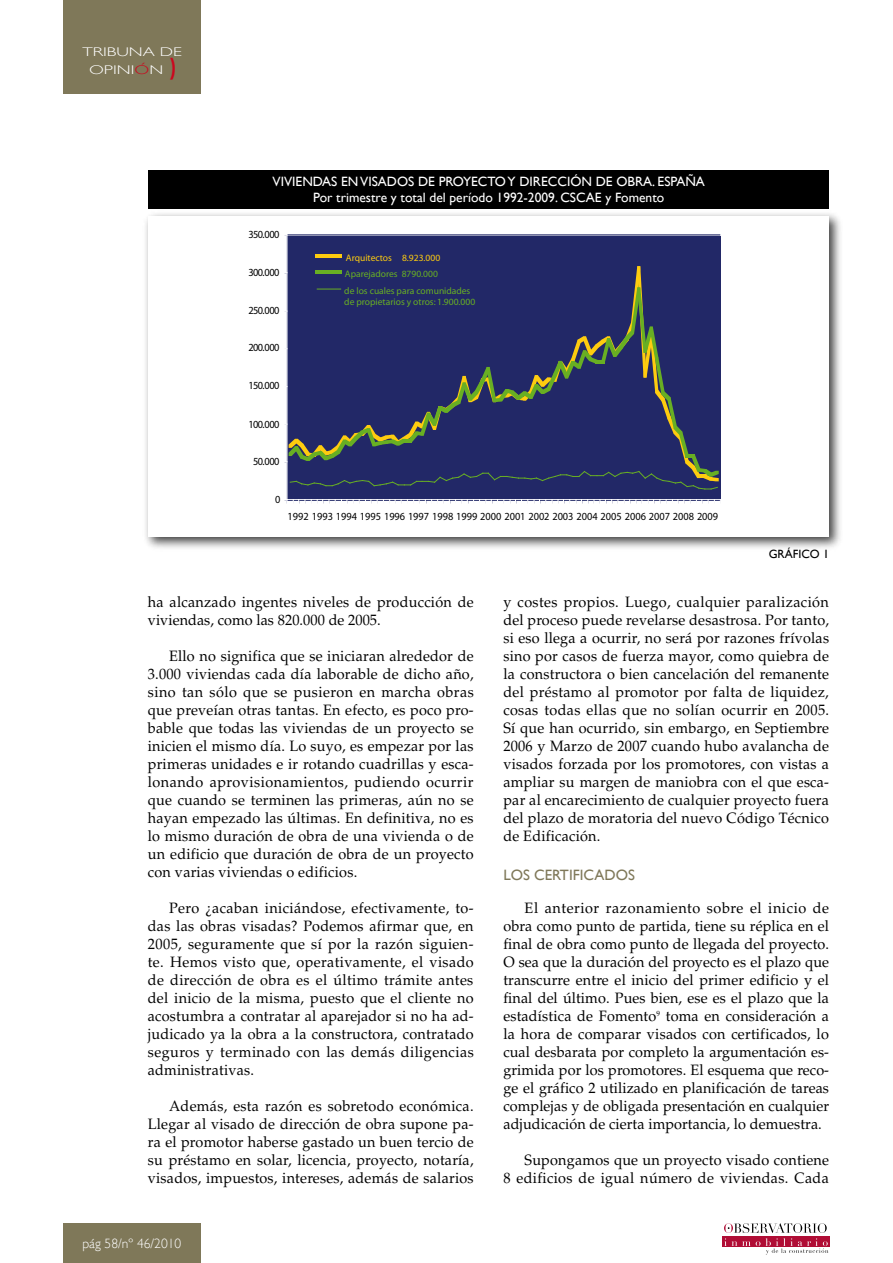
<style>
.page{position:relative;width:893px;height:1263px;background:#fff}
.page>*{position:absolute;margin:0;border:0;box-sizing:border-box;transform-origin:0 0}
.t1{font:15px/18px "Palatino";letter-spacing:.015em;color:#000;text-align:justify;scale:.96 1}
.t2{font:15px "Gill Sans";color:#7f7859}
.t3{font:13.5px/16.2px "Gill Sans";color:#fff}
.t4{font:300 13.5px "Gill Sans";color:#fff}
.t5{font:300 12.6px/18px "Gill Sans";color:#fff;text-align:center;scale:1.43 1}
.t6{font:12px "Gill Sans";color:#000}
.t7{font:10.95px "Myriad";color:#000;scale:.95 1}
.t8{font:9.6px/16.4px "Myriad";color:#68af23}
.t9{font:9.6px "Myriad";color:#fecc0f}
.s1{color:#cc071e}
.s2{font-family:"Helvetica";font-weight:900;font-stretch:extra-condensed;font-size:27px;color:#cc071e}
</style>
<div class="page">
<div style="left:63px;top:1223px;width:137px;height:40px;background:#7f7859"></div>
<div style="left:64px;top:0;width:137px;height:94px;background:#7f7859"></div>
<div style="left:722px;top:1236px;width:107px;height:11px;background:#b00d35"></div>
<svg style="left:724px;top:1223px;width:104px;height:31px"></svg>
<div style="left:148px;top:170px;width:681px;height:39px;background:#000"></div>
<div style="left:142px;top:211px;width:702px;height:341px;background:#000;opacity:.75"></div>
<div style="left:148px;top:216px;width:681px;height:321px;background:#fff"></div>
<div style="left:287px;top:236px;width:433px;height:264px;background:#222867"></div>
<hr style="left:287px;top:234px;width:433px;height:1px;background:#222867">
<hr style="left:287px;top:235px;width:1px;height:265px;background:#fff">
<hr style="left:287px;top:499px;width:433px;height:1px;background:#fff">
<svg style="left:284px;top:499px;width:15px;height:5px"></svg>
<svg style="left:305px;top:500px;width:18px;height:4px"></svg>
<svg style="left:329px;top:500px;width:18px;height:4px"></svg>
<svg style="left:353px;top:500px;width:18px;height:3px"></svg>
<svg style="left:377px;top:500px;width:127px;height:4px"></svg>
<svg style="left:510px;top:500px;width:18px;height:4px"></svg>
<svg style="left:534px;top:500px;width:12px;height:4px"></svg>
<svg style="left:552px;top:500px;width:18px;height:4px"></svg>
<svg style="left:576px;top:500px;width:12px;height:4px"></svg>
<svg style="left:594px;top:500px;width:24px;height:4px"></svg>
<svg style="left:624px;top:500px;width:18px;height:4px"></svg>
<svg style="left:648px;top:500px;width:12px;height:4px"></svg>
<svg style="left:666px;top:500px;width:18px;height:4px"></svg>
<svg style="left:690px;top:500px;width:12px;height:3px"></svg>
<svg style="left:708px;top:500px;width:13px;height:4px"></svg>
<hr style="left:316px;top:254px;width:26px;height:3px;background:#fecc0f">
<svg style="left:284px;top:266px;width:435px;height:224px"></svg>
<p class="t5" style="left:82px;top:43px;width:71px">TRIBUNA DE<br>OPINI<span class="s1">Ó</span>N <span class="s2">)</span></p>
<p class="t3" style="left:313px;top:173px;width:393px;text-indent:-41px">VIVIENDAS EN VISADOS DE PROYECTO Y DIRECCIÓN DE OBRA. ESPAÑA<br>Por trimestre y total del período 1992-2009. cscae</p>
<p class="t3" style="left:605px;top:189px;width:60px">y Fomento</p>
<p class="t7" style="left:249px;top:229px;width:34px">350.000</p>
<p class="t7" style="left:249px;top:267px;width:34px">300.000</p>
<p class="t7" style="left:249px;top:305px;width:34px">250.000</p>
<p class="t7" style="left:249px;top:342px;width:34px">200.000</p>
<p class="t7" style="left:249px;top:380px;width:34px">150.000</p>
<p class="t9" style="left:346px;top:253px;width:96px">Arquitectos 8.923.000</p>
<p class="t8" style="left:344px;top:266px;width:128px">Aparejadores 8790.000<br>de los cuales para comunidades</p>
<p class="t8" style="left:344px;top:294px;width:132px">de propietarios y otros: 1.900.000</p>
<p class="t7" style="left:249px;top:419px;width:34px">100.000</p>
<p class="t7" style="left:253px;top:456px;width:29px">50.000</p>
<p class="t7" style="left:275px;top:494px;width:7px">0</p>
<p class="t7" style="left:288px;top:511px;width:455px">1992 1993 1994 1995 1996 1997 1998 1999 2000 2001 2002 2003 2004 2005 2006 2007 2008 2009</p>
<p class="t6" style="left:769px;top:547px;width:62px">GRÁFICO 1</p>
<p class="t1" style="left:148px;top:593px;width:341px">ha alcanzado ingentes niveles de producción de viviendas, como las 820.000 de 2005.</p>
<p class="t1" style="left:148px;top:647px;width:341px;text-indent:21px">Ello no significa que se iniciaran alrededor de 3.000 viviendas cada día laborable de dicho año, sino tan sólo que se pusieron en marcha obras que preveían otras tantas. En efecto, es poco pro&shy;bable que todas las viviendas de un proyecto se inicien el mismo día. Lo suyo, es empezar por las primeras unidades e ir rotando cuadrillas y esca&shy;lonando aprovisionamientos, pudiendo ocurrir que cuando se terminen las primeras, aún no se hayan empezado las últimas. En definitiva, no es lo mismo duración de obra de una vivienda o de un edificio que duración de obra de un proyecto con varias viviendas o edificios.</p>
<p class="t1" style="left:148px;top:899px;width:341px;text-indent:21px">Pero ¿acaban iniciándose, efectivamente, to&shy;das las obras visadas? Podemos afirmar que, en 2005, seguramente que sí por la razón siguien&shy;te. Hemos visto que, operativamente, el visado de dirección de obra es el último trámite antes del inicio de la misma, puesto que el cliente no acostumbra a contratar al aparejador si no ha ad&shy;judicado ya la obra a la constructora, contratado seguros y terminado con las demás diligencias administrativas.</p>
<p class="t1" style="left:148px;top:1097px;width:341px;text-indent:21px">Además, esta razón es sobretodo económica.<br>Llegar al visado de dirección de obra supone pa&shy;ra el promotor haberse gastado un buen tercio de su préstamo en solar, licencia, proyecto, notaría, visados, impuestos, intereses, además de salarios</p>
<p class="t4" style="left:82px;top:1236px;width:100px">pág 58/nº 46/2010</p>
<p class="t1" style="left:503px;top:593px;width:341px">y costes propios. Luego, cualquier paralización del proceso puede revelarse desastrosa. Por tanto, si eso llega a ocurrir, no será por razones frívolas sino por casos de fuerza mayor, como quiebra de la constructora o bien cancelación del remanente del préstamo al promotor por falta de liquidez, cosas todas ellas que no solían ocurrir en 2005.<br>Sí que han ocurrido, sin embargo, en Septiembre 2006 y Marzo de 2007 cuando hubo avalancha de visados forzada por los promotores, con vistas a ampliar su margen de maniobra con el que esca&shy;par al encarecimiento de cualquier proyecto fuera del plazo de moratoria del nuevo Código Técnico de Edificación.</p>
<p class="t2" style="left:503px;top:866px;width:133px">LOS CERTIFICADOS</p>
<p class="t1" style="left:503px;top:899px;width:341px;text-indent:21px">El anterior razonamiento sobre el inicio de obra como punto de partida, tiene su réplica en el final de obra como punto de llegada del proyecto.<br>O sea que la duración del proyecto es el plazo que transcurre entre el inicio del primer edificio y el final del último. Pues bien, ese es el plazo que la estadística de Fomento<sup>9</sup> toma en consideración a la hora de comparar visados con certificados, lo cual desbarata por completo la argumentación es&shy;grimida por los promotores. El esquema que reco&shy;ge el gráfico 2 utilizado en planificación de tareas complejas y de obligada presentación en cualquier adjudicación de cierta importancia, lo demuestra.</p>
<p class="t1" style="left:503px;top:1151px;width:341px;text-align:right">Supongamos que un proyecto visado contiene<br>8 edificios de igual número de viviendas. Cada</p>
</div>
